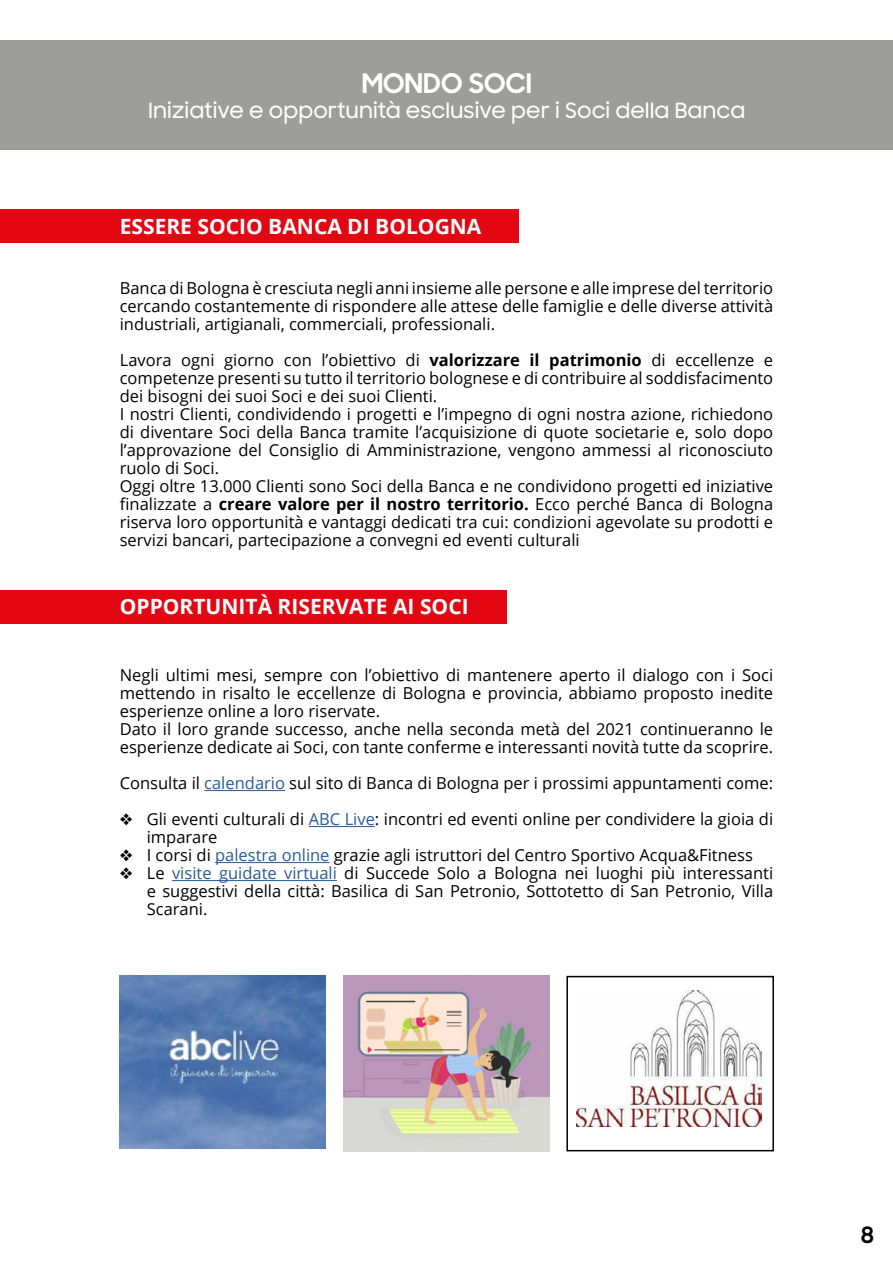
<style>
.page{position:relative;width:893px;height:1263px;background:#fff}
.page>*{position:absolute;margin:0;border:0;box-sizing:border-box;transform-origin:0 0}
.t1{font:700 27px "Samsung Sharp Sans";color:#fff}
.t2{font:700 22.5px "Samsung Sharp Sans";color:#000}
.t3{font:700 21px "Open Sans";color:#fff}
.t4{font:500 21px "Samsung Sharp Sans";color:#fff}
.t5{font:16.5px/18px "Open Sans";color:#000}
.s1{font-weight:700}
.s2{color:#275b9b}
</style>
<div class="page">
<div style="left:0;top:591px;width:506px;height:33px;background:#e30613"></div>
<div style="left:0;top:209px;width:519px;height:34px;background:#e30613"></div>
<div style="left:0;top:41px;width:893px;height:109px;background:#9d9d9c"></div>
<hr style="left:204px;top:790px;width:81px;height:1px;background:#275b9b">
<hr style="left:309px;top:826px;width:66px;height:1px;background:#275b9b">
<hr style="left:215px;top:862px;width:115px;height:1px;background:#275b9b">
<hr style="left:172px;top:880px;width:165px;height:1px;background:#275b9b">
<img style="left:120px;top:976px;width:206px;height:172px">
<img style="left:577px;top:991px;width:184px;height:135px">
<div style="left:566px;top:976px;width:208px;height:175px;border:2px solid #000"></div>
<img style="left:343px;top:976px;width:206px;height:175px">
<h1 class="t1" style="left:362px;top:63px;width:172px">MONDO SOCI</h1>
<p class="t4" style="left:148px;top:95px;width:599px">Iniziative e opportunità esclusive per i Soci della Banca</p>
<p class="t3" style="left:120px;top:211px;width:363px">ESSERE SOCIO BANCA DI BOLOGNA</p>
<p class="t5" style="left:120px;top:278px;width:655px;text-align:justify">Banca di Bologna è cresciuta negli anni insieme alle persone e alle imprese del territorio cercando costantemente di rispondere alle attese delle famiglie e delle diverse attività industriali, artigianali, commerciali, professionali.</p>
<p class="t5" style="left:120px;top:350px;width:655px">Lavora ogni giorno con l’obiettivo di <span class="s1">valorizzare il patrimonio</span> di eccellenze e competenze presenti su tutto il territorio bolognese e di contribuire al soddisfacimento dei bisogni dei suoi Soci e dei suoi Clienti.<br>I nostri Clienti, condividendo i progetti e l’impegno di ogni nostra azione, richiedono di diventare Soci della Banca tramite l’acquisizione di quote societarie e, solo dopo l’approvazione del Consiglio di Amministrazione, vengono ammessi al riconosciuto ruolo di Soci.<br>Oggi oltre 13.000 Clienti sono Soci della Banca e ne condividono progetti ed iniziative finalizzate a <span class="s1">creare valore per il nostro territorio.</span> Ecco perché Banca di Bologna riserva loro opportunità e vantaggi dedicati tra cui: condizioni agevolate su prodotti e servizi bancari, partecipazione a convegni ed eventi culturali</p>
<p class="t3" style="left:120px;top:592px;width:350px">OPPORTUNITÀ RISERVATE AI SOCI</p>
<p class="t5" style="left:120px;top:666px;width:655px">Negli ultimi mesi, sempre con l’obiettivo di mantenere aperto il dialogo con i Soci mettendo in risalto le eccellenze di Bologna e provincia, abbiamo proposto inedite esperienze online a loro riservate.<br>Dato il loro grande successo, anche nella seconda metà del 2021 continueranno le esperienze dedicate ai Soci, con tante conferme e interessanti novità tutte da scoprire.</p>
<p class="t5" style="left:120px;top:774px;width:655px">Consulta il <span class="s2">calendario</span> sul sito di Banca di Bologna per i prossimi appuntamenti come:</p>
<p class="t5" style="left:147px;top:810px;width:628px;text-indent:-27px">❖ Gli eventi culturali di <span class="s2">ABC Live</span>: incontri ed eventi online per condividere la gioia di imparare</p>
<p class="t5" style="left:120px;top:846px;width:635px">❖ I corsi di <span class="s2">palestra online</span> grazie agli istruttori del Centro Sportivo Acqua&amp;Fitness</p>
<p class="t5" style="left:147px;top:864px;width:628px;text-align:justify;text-indent:-27px">❖ Le <span class="s2">visite guidate virtuali</span> di Succede Solo a Bologna nei luoghi più interessanti e suggestivi della città: Basilica di San Petronio, Sottotetto di San Petronio, Villa Scarani.</p>
<h2 class="t2" style="left:861px;top:1218px;width:15px">8</h2>
</div>
